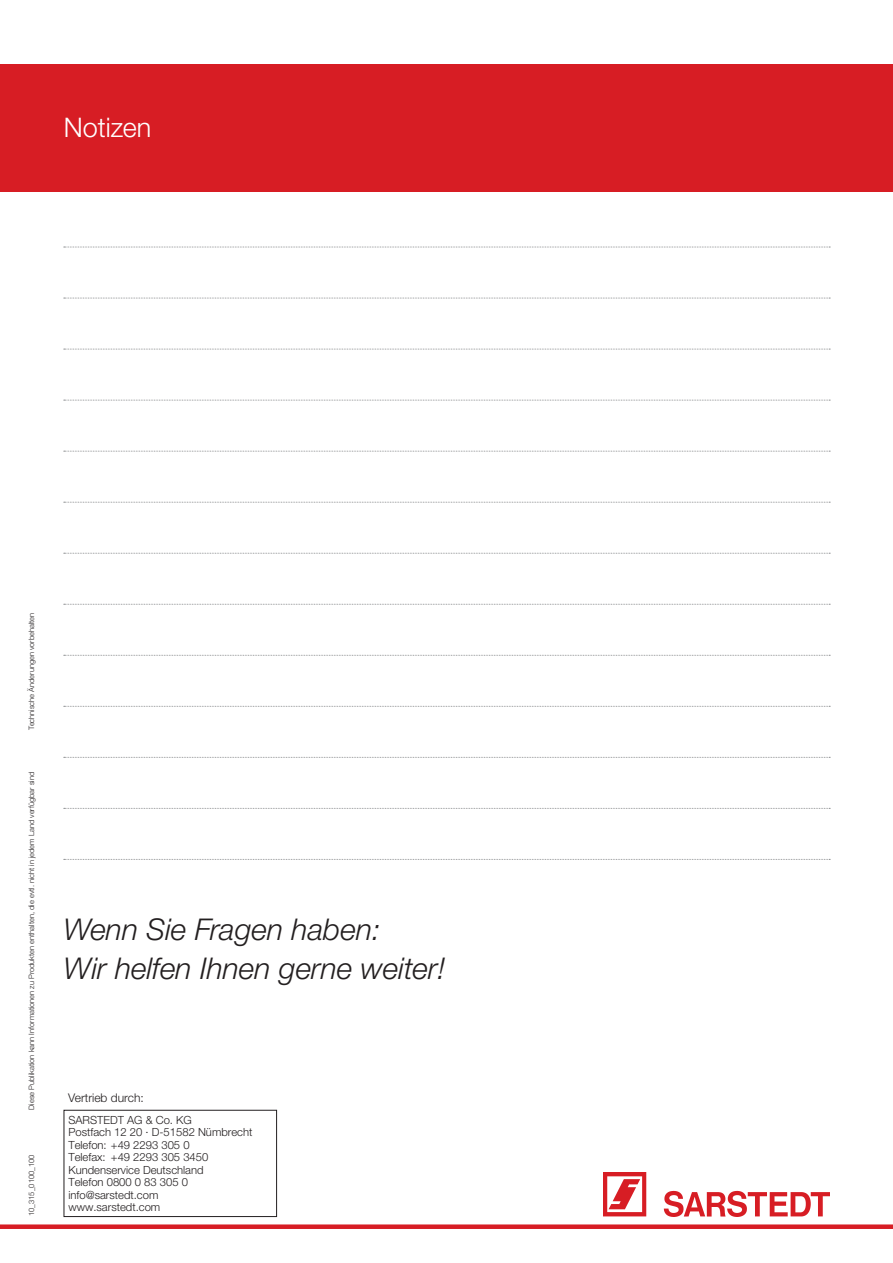
<style>
.page{position:relative;width:893px;height:1263px;background:#fff}
.page>*{position:absolute;margin:0;border:0;box-sizing:border-box;transform-origin:0 0}
.t1{font:italic 300 30px/39px "Helvetica Neue LTW1 G";color:#231f20}
.t2{font:300 27px "Helvetica Neue LTW1 G";color:#fff}
.t3{font:300 12px "Helvetica Neue LTW1 G";color:#231f20}
.t4{font:300 11.25px/12.5px "Helvetica Neue LTW1 G";color:#231f20}
.t5{font:300 7.5px "Helvetica Neue LTW1 G";color:#231f20}
</style>
<div class="page">
<div style="left:0;top:1224px;width:893px;height:5px;background:#d71d24"></div>
<img style="left:603px;top:1173px;width:226px;height:43px">
<svg style="left:64px;top:247px;width:766px;height:1px"></svg>
<svg style="left:64px;top:298px;width:766px;height:1px"></svg>
<svg style="left:64px;top:349px;width:766px;height:1px"></svg>
<svg style="left:64px;top:400px;width:766px;height:1px"></svg>
<svg style="left:64px;top:451px;width:766px;height:1px"></svg>
<svg style="left:64px;top:502px;width:766px;height:1px"></svg>
<svg style="left:64px;top:553px;width:766px;height:1px"></svg>
<svg style="left:64px;top:604px;width:766px;height:1px"></svg>
<svg style="left:64px;top:655px;width:766px;height:1px"></svg>
<svg style="left:64px;top:706px;width:766px;height:1px"></svg>
<svg style="left:64px;top:757px;width:766px;height:1px"></svg>
<svg style="left:64px;top:808px;width:766px;height:1px"></svg>
<svg style="left:64px;top:859px;width:766px;height:1px"></svg>
<div style="left:0;top:64px;width:893px;height:127px;background:#d71d24"></div>
<div style="left:64px;top:1110px;width:213px;height:107px;border:1px solid #231f20"></div>
<h2 class="t2" style="left:64px;top:118px;width:89px">Notizen</h2>
<p class="t5" style="left:29px;top:730px;width:119px;rotate:-90deg">Technische Änderungen vorbehalten</p>
<p class="t5" style="left:29px;top:1110px;width:339px;rotate:-90deg">Diese Publikation kann Informationen zu Produkten enthalten, die evtl. nicht in jedem Land verfügbar sind</p>
<p class="t5" style="left:29px;top:1216px;width:63px;rotate:-90deg">10_315_0100_100</p>
<h1 class="t1" style="left:64px;top:910px;width:384px">Wenn Sie Fragen haben:<br>Wir helfen Ihnen gerne weiter!</h1>
<p class="t3" style="left:68px;top:1094px;width:77px">Vertrieb durch:</p>
<p class="t4" style="left:68px;top:1115px;width:186px">SARSTEDT AG &amp; Co. KG<br>Postfach 12 20 · D-51582 Nümbrecht<br>Telefon: +49 2293 305 0<br>Telefax: +49 2293 305 3450<br>Kundenservice Deutschland<br>Telefon 0800 0 83 305 0 info@sarstedt.com www.sarstedt.com</p>
</div>
